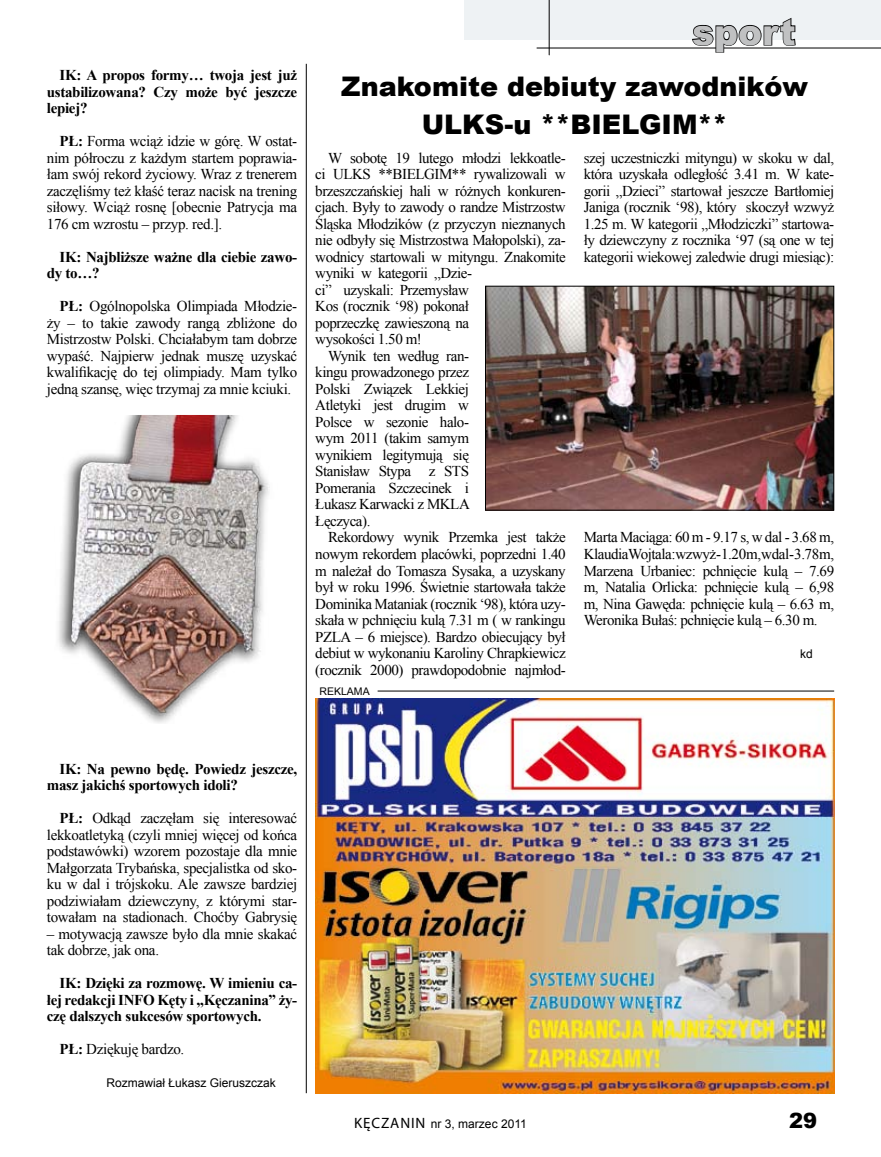
<style>
.page{position:relative;width:881px;height:1157px;background:#fff}
.page>*{position:absolute;margin:0;border:0;box-sizing:border-box;transform-origin:0 0}
.t1{font:900 36px "Arial";color:#c0c1c2}
.t2{font:900 27px/37.5px "Arial";color:#000;text-align:center}
.t3{font:900 21px "Arial";color:#000}
.t4{font:15px/16.5px "Times New Roman";letter-spacing:-.03em;color:#000;text-align:justify}
.t5{font:700 15px/16.5px "Times New Roman";letter-spacing:-.02em;color:#000;text-align:justify}
.t6{font:12px "Arial";color:#000}
.t7{font:10.5px "Arial";color:#000}
.s1{font-weight:700}
.s2{font-family:"Myriad Pro";font-size:15px}
</style>
<div class="page">
<img style="left:315px;top:698px;width:518px;height:395px">
<hr style="left:377px;top:690px;width:456px;height:1px;background:#000">
<img style="left:58px;top:415px;width:212px;height:308px">
<img style="left:487px;top:288px;width:344px;height:220px">
<div style="left:485px;top:286px;width:348px;height:224px;border:1px solid #000"></div>
<hr style="left:306px;top:64px;width:1px;height:1029px;background:#000">
<div style="left:464px;top:0;width:416px;height:39px;background:#eef2f4"></div>
<hr style="left:548px;top:0;width:1px;height:55px;background:#000">
<hr style="left:536px;top:48px;width:344px;height:1px;background:#000">
<svg style="left:690px;top:17px;width:106px;height:36px"></svg>
<p class="t5" style="left:47px;top:67px;width:252px;text-indent:13px">IK: A propos formy… twoja jest już ustabilizowana? Czy może być jeszcze lepiej?</p>
<p class="t4" style="left:47px;top:133px;width:252px;text-indent:13px"><span class="s1">PŁ:</span> Forma wciąż idzie w górę. W ostat&shy;nim półroczu z każdym startem poprawia&shy;łam swój rekord życiowy. Wraz z trenerem zaczęliśmy też kłaść teraz nacisk na trening siłowy. Wciąż rosnę [obecnie Patrycja ma 176 cm wzrostu – przyp. red.].</p>
<p class="t5" style="left:47px;top:248px;width:252px;text-indent:13px">IK: Najbliższe ważne dla ciebie zawo&shy;dy to…?</p>
<p class="t4" style="left:47px;top:298px;width:252px;text-indent:13px"><span class="s1">PŁ:</span> Ogólnopolska Olimpiada Młodzie&shy;ży – to takie zawody rangą zbliżone do Mistrzostw Polski. Chciałabym tam dobrze wypaść. Najpierw jednak muszę uzyskać kwalifikację do tej olimpiady. Mam tylko jedną szansę, więc trzymaj za mnie kciuki.</p>
<h1 class="t1" style="left:691px;top:6px;width:105px">sport</h1>
<h2 class="t2" style="left:341px;top:67px;width:468px">Znakomite debiuty zawodników<br>ULKS-u **BIELGIM**</h2>
<p class="t4" style="left:328px;top:149px;width:239px">W sobotę 19 lutego młodzi lekkoatle-</p>
<p class="t4" style="left:315px;top:166px;width:252px">ci ULKS **BIELGIM** rywalizowali w</p>
<p class="t4" style="left:315px;top:182px;width:252px">brzeszczańskiej hali w różnych konkuren-</p>
<p class="t4" style="left:315px;top:199px;width:252px">cjach. Były to zawody o randze Mistrzostw</p>
<p class="t4" style="left:315px;top:215px;width:252px">Śląska Młodzików (z przyczyn nieznanych</p>
<p class="t4" style="left:315px;top:232px;width:252px">nie odbyły się Mistrzostwa Małopolski), za-</p>
<p class="t4" style="left:315px;top:248px;width:252px">wodnicy startowali w mityngu. Znakomite</p>
<p class="t4" style="left:315px;top:265px;width:158px">wyniki w kategorii „Dzie-</p>
<p class="t4" style="left:315px;top:281px;width:155px">ci” uzyskali: Przemysław</p>
<p class="t4" style="left:315px;top:298px;width:155px">Kos (rocznik ‘98) pokonał</p>
<p class="t4" style="left:315px;top:314px;width:155px">poprzeczkę zawieszoną na</p>
<p class="t4" style="left:315px;top:331px;width:108px">wysokości 1.50 m!</p>
<p class="t4" style="left:328px;top:347px;width:142px">Wynik ten według ran-</p>
<p class="t4" style="left:315px;top:364px;width:155px">kingu prowadzonego przez</p>
<p class="t4" style="left:315px;top:380px;width:155px">Polski Związek Lekkiej</p>
<p class="t4" style="left:315px;top:397px;width:155px">Atletyki jest drugim w</p>
<p class="t4" style="left:315px;top:413px;width:155px">Polsce w sezonie halo-</p>
<p class="t4" style="left:315px;top:430px;width:155px">wym 2011 (takim samym</p>
<p class="t4" style="left:315px;top:446px;width:155px">wynikiem legitymują się</p>
<p class="t4" style="left:315px;top:463px;width:155px">Stanisław Stypa z STS</p>
<p class="t4" style="left:315px;top:479px;width:155px">Pomerania Szczecinek i</p>
<p class="t4" style="left:315px;top:496px;width:156px">Łukasz Karwacki z MKLA</p>
<p class="t4" style="left:315px;top:512px;width:57px">Łęczyca).</p>
<p class="t4" style="left:328px;top:529px;width:239px">Rekordowy wynik Przemka jest także</p>
<p class="t4" style="left:315px;top:545px;width:252px">nowym rekordem placówki, poprzedni 1.40</p>
<p class="t4" style="left:315px;top:562px;width:252px">m należał do Tomasza Sysaka, a uzyskany</p>
<p class="t4" style="left:315px;top:578px;width:252px">był w roku 1996. Świetnie startowała także</p>
<p class="t4" style="left:315px;top:595px;width:252px">Dominika Mataniak (rocznik ‘98), która uzy-</p>
<p class="t4" style="left:315px;top:611px;width:252px">skała w pchnięciu kulą 7.31 m ( w rankingu</p>
<p class="t4" style="left:315px;top:628px;width:252px">PZLA – 6 miejsce). Bardzo obiecujący był</p>
<p class="t4" style="left:315px;top:644px;width:252px">debiut w wykonaniu Karoliny Chrapkiewicz</p>
<p class="t4" style="left:315px;top:661px;width:252px">(rocznik 2000) prawdopodobnie najmłod-</p>
<p class="t4" style="left:583px;top:149px;width:252px">szej uczestniczki mityngu) w skoku w dal, która uzyskała odległość 3.41 m. W kate&shy;gorii „Dzieci” startował jeszcze Bartłomiej Janiga (rocznik ‘98), który skoczył wzwyż 1.25 m. W kategorii „Młodziczki” startowa&shy;ły dziewczyny z rocznika ‘97 (są one w tej kategorii wiekowej zaledwie drugi miesiąc):</p>
<p class="t4" style="left:583px;top:529px;width:252px">Marta Maciąga: 60 m - 9.17 s, w dal - 3.68 m, Klaudia Wojtala: wzwyż - 1.20 m, w dal - 3.78 m, Marzena Urbaniec: pchnięcie kulą – 7.69 m, Natalia Orlicka: pchnięcie kulą – 6,98 m, Nina Gawęda: pchnięcie kulą – 6.63 m, Weronika Bułaś: pchnięcie kulą – 6.30 m.</p>
<p class="t6" style="left:799px;top:646px;width:14px">kd</p>
<p class="t7" style="left:319px;top:685px;width:52px">REKLAMA</p>
<p class="t5" style="left:47px;top:760px;width:252px;text-indent:13px">IK: Na pewno będę. Powiedz jeszcze, masz jakichś sportowych idoli?</p>
<p class="t4" style="left:47px;top:809px;width:252px;text-indent:13px"><span class="s1">PŁ:</span> Odkąd zaczęłam się interesować lekkoatletyką (czyli mniej więcej od końca podstawówki) wzorem pozostaje dla mnie Małgorzata Trybańska, specjalistka od sko&shy;ku w dal i trójskoku. Ale zawsze bardziej podziwiałam dziewczyny, z którymi star&shy;towałam na stadionach. Choćby Gabrysię</p>
<p class="t4" style="left:47px;top:925px;width:252px">– motywacją zawsze było dla mnie skakać tak dobrze, jak ona.</p>
<p class="t5" style="left:47px;top:974px;width:252px;text-indent:13px">IK: Dzięki za rozmowę. W imieniu ca&shy;łej redakcji INFO Kęty i „Kęczanina” ży&shy;czę dalszych sukcesów sportowych.</p>
<p class="t4" style="left:60px;top:1040px;width:126px"><span class="s1">PŁ:</span> Dziękuję bardzo.</p>
<p class="t6" style="left:106px;top:1075px;width:171px">Rozmawiał Łukasz Gieruszczak</p>
<p class="t6" style="left:354px;top:1116px;width:174px"><span class="s2">KĘCZANIN</span> nr 3, marzec 2011</p>
<h3 class="t3" style="left:788px;top:1105px;width:30px">29</h3>
</div>
